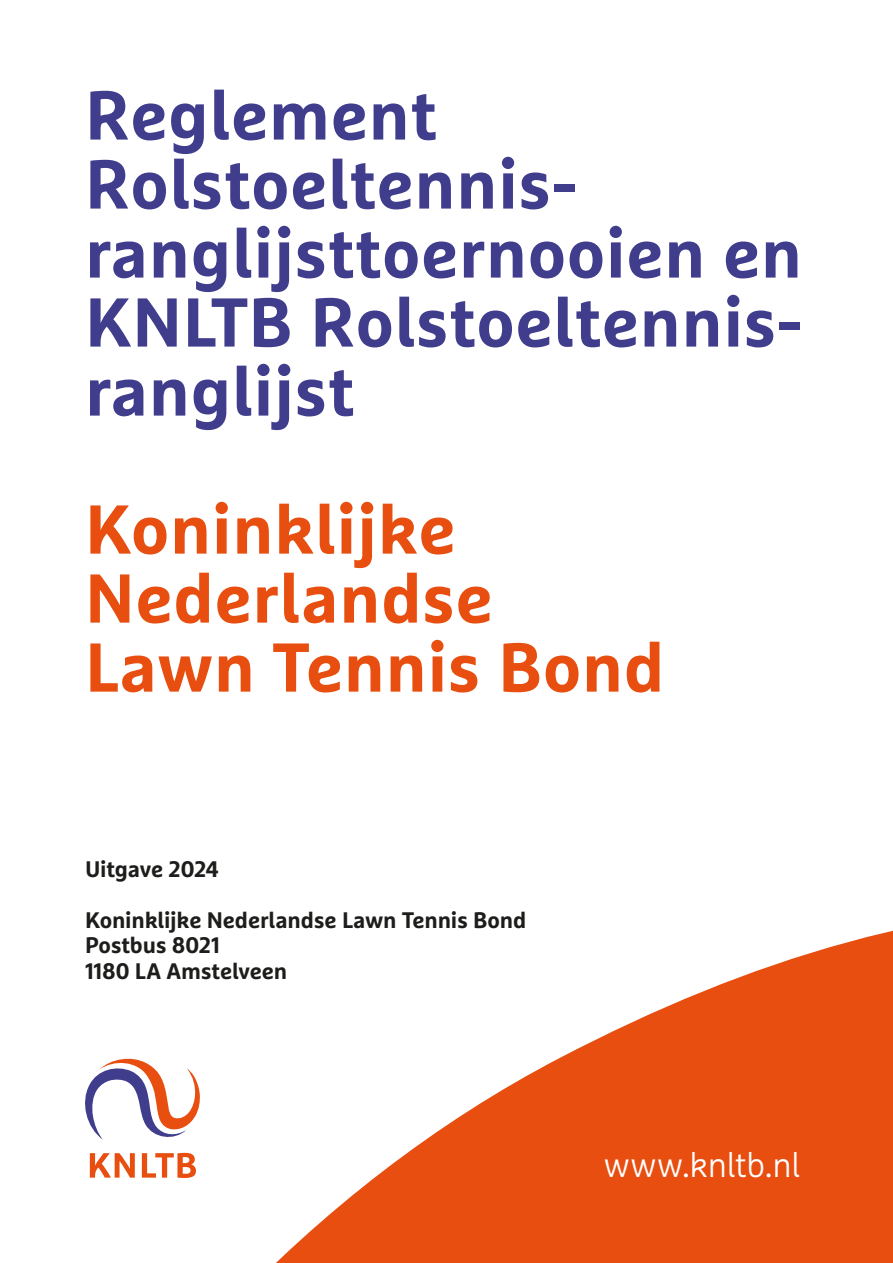
<style>
.page{position:relative;width:893px;height:1263px;background:#fff}
.page>*{position:absolute;margin:0;border:0;box-sizing:border-box;transform-origin:0 0}
.t1{font:700 69px/69px "Marselis OT";letter-spacing:.01em;color:#403d8d}
.t2{font:700 69px/69px "Marselis OT";letter-spacing:.01em;color:#e84e0f}
.t3{font:300 34.5px "Marselis OT";letter-spacing:-.01em;color:#fff}
.t4{font:700 22.5px/25.5px "Marselis OT";letter-spacing:-.005em;color:#1d1d1b}
</style>
<div class="page">
<svg style="left:89px;top:930px;width:804px;height:333px"></svg>
<svg style="left:90px;top:1153px;width:45px;height:24px"></svg>
<svg style="left:142px;top:1153px;width:54px;height:25px"></svg>
<svg style="left:85px;top:1056px;width:115px;height:85px"></svg>
<p class="t1" style="left:85px;top:80px;width:718px">Reglement<br>Rolstoeltennis&shy;ranglijsttoernooien en<br>KNLTB Rolstoeltennis&shy;ranglijst</p>
<p class="t2" style="left:85px;top:494px;width:581px">Koninklijke<br>Nederlandse<br>Lawn Tennis Bond</p>
<p class="t4" style="left:85px;top:856px;width:135px">Uitgave 2024</p>
<p class="t4" style="left:85px;top:907px;width:443px">Koninklijke Nederlandse Lawn Tennis Bond<br>Postbus 8021<br>1180 LA Amstelveen</p>
<p class="t3" style="left:604px;top:1144px;width:198px">www.knltb.nl</p>
</div>
